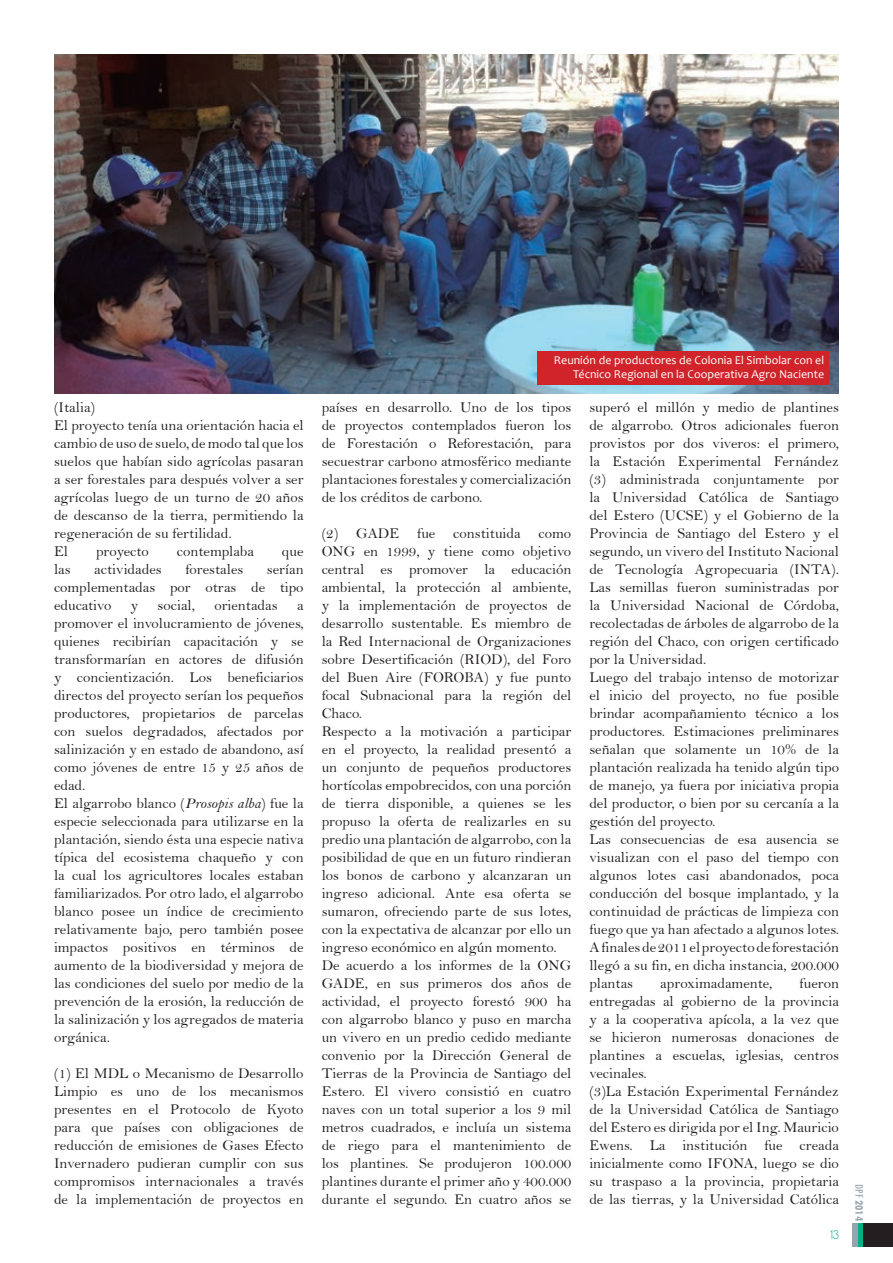
<style>
.page{position:relative;width:893px;height:1263px;background:#fff}
.page>*{position:absolute;margin:0;border:0;box-sizing:border-box;transform-origin:0 0}
.t1{font:15px/18px "Bell";color:#231f20}
.t2{font:12px/14.4px "Candara";color:#fff;text-align:center}
.t3{font:700 condensed 12px "Tw Cen";color:#95a4b0}
.t4{font:12px "Essence Sans";color:#05b085}
.s1{font-family:"Bell MT Italic"}
.s2{font-weight:400}
</style>
<div class="page">
<div style="left:863px;top:1223px;width:30px;height:24px;background:#231f20"></div>
<div style="left:858px;top:1223px;width:5px;height:24px;background:#05b085"></div>
<div style="left:852px;top:1223px;width:6px;height:24px;background:#95a4b0"></div>
<img style="left:54px;top:54px;width:785px;height:339px">
<div style="left:537px;top:351px;width:291px;height:34px;background:#d1232a"></div>
<p class="t1" style="left:54px;top:398px;width:251px">(Italia)<br>El proyecto tenía una orientación hacia el cambio de uso de suelo, de modo tal que los suelos que habían sido agrícolas pasaran a ser forestales para después volver a ser agrícolas luego de un turno de 20 años de descanso de la tierra, permitiendo la regeneración de su fertilidad.<br>El</p>
<p class="t1" style="left:96px;top:542px;width:54px">proyecto</p>
<p class="t1" style="left:177px;top:542px;width:78px">contemplaba</p>
<p class="t1" style="left:282px;top:542px;width:23px">que</p>
<p class="t1" style="left:54px;top:560px;width:18px">las</p>
<p class="t1" style="left:94px;top:560px;width:69px">actividades</p>
<p class="t1" style="left:185px;top:560px;width:59px">forestales</p>
<p class="t1" style="left:54px;top:560px;width:251px;text-align:justify;text-indent:213px">serían complementadas por otras de tipo educativo</p>
<p class="t1" style="left:131px;top:596px;width:9px">y</p>
<p class="t1" style="left:158px;top:596px;width:39px">social,</p>
<p class="t1" style="left:214px;top:596px;width:65px">orientadas</p>
<p class="t1" style="left:54px;top:596px;width:251px;text-indent:243px">a promover el involucramiento de jóvenes, quienes recibirían capacitación y se transformarían en actores de difusión y concientización. Los beneficiarios directos del proyecto serían los pequeños productores, propietarios de parcelas con suelos degradados, afectados por salinización y en estado de abandono, así como jóvenes de entre 15 y 25 años de edad.<br>El algarrobo blanco (<span class="s1">Prosopis alba</span>) fue la especie seleccionada para utilizarse en la plantación, siendo ésta una especie nativa típica del ecosistema chaqueño y con la cual los agricultores locales estaban familiarizados. Por otro lado, el algarrobo blanco posee un índice de crecimiento relativamente bajo, pero también posee impactos positivos en términos de aumento de la biodiversidad y mejora de las condiciones del suelo por medio de la prevención de la erosión, la reducción de la salinización y los agregados de materia orgánica.</p>
<p class="t1" style="left:54px;top:1064px;width:251px;text-align:justify">(1) El MDL o Mecanismo de Desarrollo Limpio es uno de los mecanismos presentes en el Protocolo de Kyoto para que países con obligaciones de reducción de emisiones de Gases Efecto Invernadero pudieran cumplir con sus compromisos internacionales a través de la implementación de proyectos en</p>
<p class="t2" style="left:562px;top:351px;width:264px">Reunión de productores de Colonia El Simbolar con el Técnico Regional en la Cooperativa Agro Naciente</p>
<p class="t2" style="left:554px;top:353px;width:272px;text-align:right">Reunión de productores de Colonia El Simbolar con el<br>Técnico Regional en la Cooperativa Agro Naciente</p>
<p class="t1" style="left:322px;top:398px;width:251px;text-align:justify">países en desarrollo. Uno de los tipos de proyectos contemplados fueron los de Forestación o Reforestación, para secuestrar carbono atmosférico mediante plantaciones forestales y comercialización de los créditos de carbono.</p>
<p class="t1" style="left:322px;top:524px;width:251px">(2) GADE fue constituida como ONG en 1999, y tiene como objetivo central es promover la educación ambiental, la protección al ambiente, y la implementación de proyectos de desarrollo sustentable. Es miembro de la Red Internacional de Organizaciones sobre Desertificación (RIOD), del Foro del Buen Aire (FOROBA) y fue punto focal Subnacional para la región del Chaco.<br>Respecto a la motivación a participar en el proyecto, la realidad presentó a un conjunto de pequeños productores hortícolas empobrecidos, con una porción de tierra disponible, a quienes se les propuso la oferta de realizarles en su predio una plantación de algarrobo, con la posibilidad de que en un futuro rindieran los bonos de carbono y alcanzaran un ingreso adicional. Ante esa oferta se sumaron, ofreciendo parte de sus lotes, con la expectativa de alcanzar por ello un ingreso económico en algún momento.<br>De acuerdo a los informes de la ONG GADE, en sus primeros dos años de actividad, el proyecto forestó 900 ha con algarrobo blanco y puso en marcha un vivero en un predio cedido mediante convenio por la Dirección General de Tierras de la Provincia de Santiago del Estero. El vivero consistió en cuatro naves con un total superior a los 9 mil metros cuadrados, e incluía un sistema de riego para el mantenimiento de los plantines. Se produjeron 100.000 plantines durante el primer año y 400.000 durante el segundo. En cuatro años se</p>
<p class="t1" style="left:589px;top:398px;width:251px">superó el millón y medio de plantines de algarrobo. Otros adicionales fueron provistos por dos viveros: el primero, la Estación Experimental Fernández (3) administrada conjuntamente por la Universidad Católica de Santiago del Estero (UCSE) y el Gobierno de la Provincia de Santiago del Estero y el segundo, un vivero del Instituto Nacional de Tecnología Agropecuaria (INTA).<br>Las semillas fueron suministradas por la Universidad Nacional de Córdoba, recolectadas de árboles de algarrobo de la región del Chaco, con origen certificado por la Universidad.<br>Luego del trabajo intenso de motorizar el inicio del proyecto, no fue posible brindar acompañamiento técnico a los productores. Estimaciones preliminares señalan que solamente un 10% de la plantación realizada ha tenido algún tipo de manejo, ya fuera por iniciativa propia del productor, o bien por su cercanía a la gestión del proyecto.<br>Las consecuencias de esa ausencia se visualizan con el paso del tiempo con algunos lotes casi abandonados, poca conducción del bosque implantado, y la continuidad de prácticas de limpieza con fuego que ya han afectado a algunos lotes.<br>A finales de 2011 el proyecto de forestación llegó a su fin, en dicha instancia, 200.000 plantas</p>
<p class="t1" style="left:660px;top:974px;width:114px">aproximadamente,</p>
<p class="t1" style="left:589px;top:974px;width:251px;text-indent:210px">fueron entregadas al gobierno de la provincia y a la cooperativa apícola, a la vez que se hicieron numerosas donaciones de plantines a escuelas, iglesias, centros vecinales.<br>(3)La Estación Experimental Fernández de la Universidad Católica de Santiago del Estero es dirigida por el Ing. Mauricio Ewens. La institución fue creada inicialmente como IFONA, luego se dio su traspaso a la provincia, propietaria de las tierras, y la Universidad Católica</p>
<p class="t4" style="left:831px;top:1228px;width:10px">13</p>
<p class="t3" style="left:866px;top:1184px;width:38px;rotate:90deg"><span class="s2">DPF</span> 2014</p>
</div>
